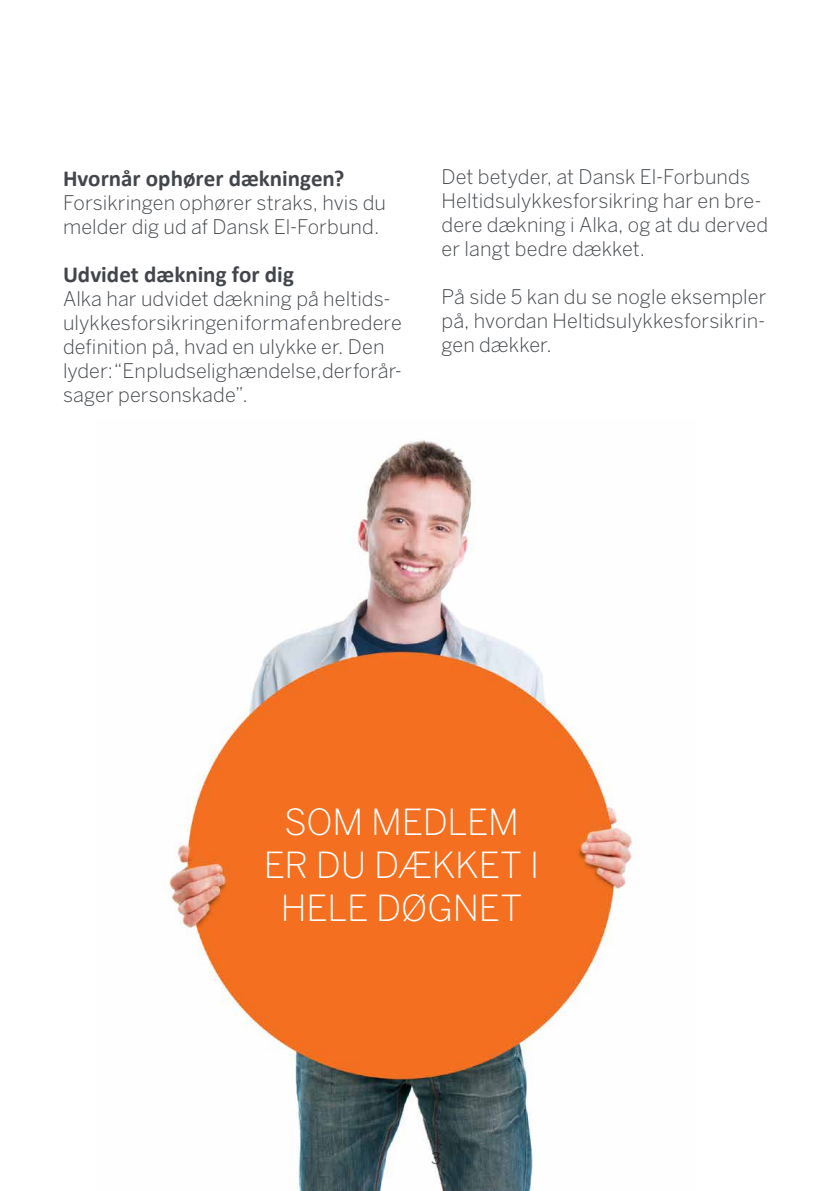
<style>
.page{position:relative;width:840px;height:1191px;background:#fff}
.page>*{position:absolute;margin:0;border:0;box-sizing:border-box;transform-origin:0 0}
.t1{font:300 35.8px/42.8px "Benton Sans";letter-spacing:-.005em;color:#fff;text-align:center}
.t2{font:700 23px "Calibri";color:#42464b}
.t3{font:300 20px/24px "Benton Sans";letter-spacing:.005em;color:#42464b}
.t4{font:16px "Benton Sans";color:#808285}
</style>
<div class="page">
<img style="left:166px;top:439px;width:470px;height:752px">
<p class="t2" style="left:63px;top:162px;width:283px">Hvornår ophører dækningen?</p>
<p class="t3" style="left:63px;top:190px;width:324px">Forsikringen ophører straks, hvis du melder dig ud af Dansk El-Forbund.</p>
<p class="t2" style="left:63px;top:258px;width:232px">Udvidet dækning for dig</p>
<p class="t3" style="left:63px;top:286px;width:340px">Alka har udvidet dækning på heltids&shy;ulykkesforsikringen i form af en bredere definition på, hvad en ulykke er. Den lyder: “En pludselig hændelse, der forår&shy;sager personskade”.</p>
<p class="t3" style="left:441px;top:164px;width:328px">Det betyder, at Dansk El-Forbunds<br>Heltidsulykkesforsikring har en bre&shy;dere dækning i Alka, og at du derved er langt bedre dækket.</p>
<p class="t3" style="left:441px;top:284px;width:326px;text-align:justify">På side 5 kan du se nogle eksempler på, hvordan Heltidsulykkesforsikrin&shy;gen dækker.</p>
<h1 class="t1" style="left:263px;top:800px;width:277px">SOM MEDLEM<br>ER DU DÆKKET I<br>HELE DØGNET</h1>
<p class="t4" style="left:431px;top:1148px;width:11px">3</p>
</div>
